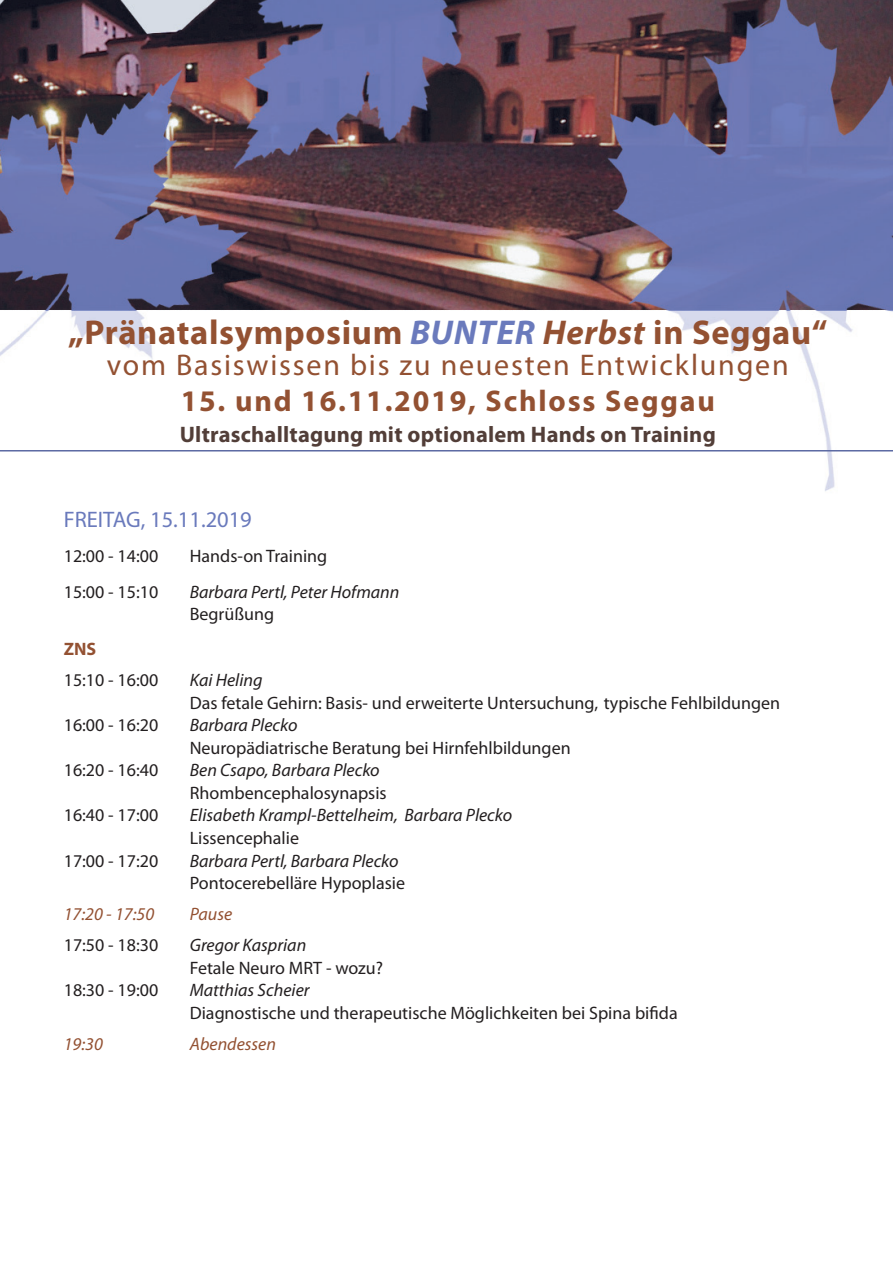
<style>
.page{position:relative;width:893px;height:1263px;background:#fff}
.page>*{position:absolute;margin:0;border:0;box-sizing:border-box;transform-origin:0 0}
.t1{font:700 34.5px "Myriad Pro";letter-spacing:.02em;color:#935132}
.t2{font:30px "Myriad Pro";letter-spacing:.06em;color:#935132}
.t3{font:700 30px "Myriad Pro";letter-spacing:.06em;color:#935132}
.t4{font:700 22.5px "Myriad Pro";letter-spacing:.01em;color:#523e38}
.t5{font:22.5px "Myriad Pro";color:#6a7abc}
.t6{font:18px "Myriad Pro";color:#231f20}
.t7{font:italic 18px "Myriad Pro";color:#231f20}
.t8{font:italic 18px "Myriad Pro";color:#935132}
.t9{font:700 18px "Myriad Pro";color:#935132}
.s1{font-style:italic;color:#6a7abc}
.s2{font-style:italic}
</style>
<div class="page">
<img style="left:0;top:0;width:893px;height:491px">
<hr style="left:0;top:450px;width:893px;height:1px;background:#5c6aa3">
<h1 class="t1" style="left:68px;top:310px;width:761px">„Pränatalsymposium <span class="s1">BUNTER</span> <span class="s2">Herbst</span> in Seggau“</h1>
<h2 class="t2" style="left:107px;top:347px;width:683px">vom Basiswissen bis zu neuesten Entwicklungen</h2>
<h2 class="t3" style="left:181px;top:381px;width:536px">15. und 16.11.2019, Schloss Seggau</h2>
<p class="t4" style="left:180px;top:420px;width:538px">Ultraschalltagung mit optionalem Hands on Training</p>
<p class="t5" style="left:64px;top:506px;width:190px">FREITAG, 15.11.2019</p>
<p class="t6" style="left:64px;top:545px;width:96px">12:00 - 14:00</p>
<p class="t6" style="left:190px;top:545px;width:139px">Hands-on Training</p>
<p class="t6" style="left:64px;top:580px;width:96px">15:00 - 15:10</p>
<p class="t7" style="left:190px;top:580px;width:211px">Barbara Pertl, Peter Hofmann</p>
<p class="t6" style="left:190px;top:603px;width:86px">Begrüßung</p>
<p class="t9" style="left:64px;top:638px;width:34px">ZNS</p>
<p class="t6" style="left:64px;top:669px;width:96px">15:10 - 16:00</p>
<p class="t7" style="left:190px;top:669px;width:74px">Kai Heling</p>
<p class="t6" style="left:190px;top:692px;width:592px">Das fetale Gehirn: Basis- und erweiterte Untersuchung, typische Fehlbildungen</p>
<p class="t6" style="left:64px;top:714px;width:96px">16:00 - 16:20</p>
<p class="t7" style="left:190px;top:714px;width:109px">Barbara Plecko</p>
<p class="t6" style="left:190px;top:737px;width:382px">Neuropädiatrische Beratung bei Hirnfehlbildungen</p>
<p class="t6" style="left:64px;top:759px;width:96px">16:20 - 16:40</p>
<p class="t7" style="left:190px;top:759px;width:191px">Ben Csapo, Barbara Plecko</p>
<p class="t6" style="left:190px;top:782px;width:198px">Rhombencephalosynapsis</p>
<p class="t6" style="left:64px;top:804px;width:96px">16:40 - 17:00</p>
<p class="t7" style="left:190px;top:804px;width:324px">Elisabeth Krampl-Bettelheim, Barbara Plecko</p>
<p class="t6" style="left:190px;top:827px;width:111px">Lissencephalie</p>
<p class="t6" style="left:64px;top:849px;width:96px">17:00 - 17:20</p>
<p class="t7" style="left:190px;top:849px;width:210px">Barbara Pertl, Barbara Plecko</p>
<p class="t6" style="left:190px;top:872px;width:217px">Pontocerebelläre Hypoplasie</p>
<p class="t8" style="left:64px;top:903px;width:92px">17:20 - 17:50</p>
<p class="t8" style="left:190px;top:903px;width:44px">Pause</p>
<p class="t6" style="left:64px;top:934px;width:96px">17:50 - 18:30</p>
<p class="t7" style="left:190px;top:934px;width:118px">Gregor Kasprian</p>
<p class="t6" style="left:190px;top:956px;width:195px">Fetale Neuro MRT - wozu?</p>
<p class="t6" style="left:64px;top:979px;width:96px">18:30 - 19:00</p>
<p class="t7" style="left:190px;top:979px;width:121px">Matthias Scheier</p>
<p class="t6" style="left:190px;top:1001px;width:489px">Diagnostische und therapeutische Möglichkeiten bei Spina bifida</p>
<p class="t8" style="left:64px;top:1032px;width:41px">19:30</p>
<p class="t8" style="left:190px;top:1032px;width:88px">Abendessen</p>
</div>
